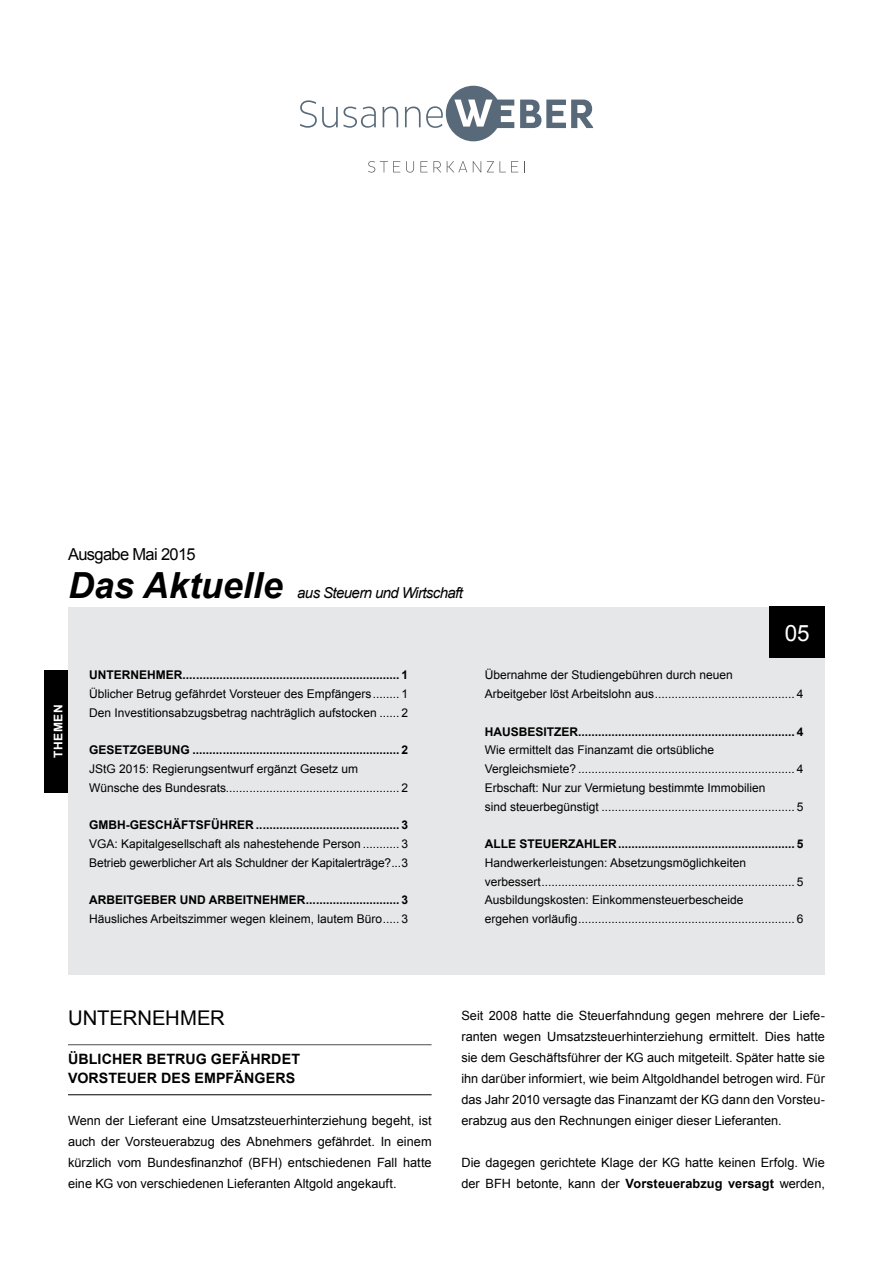
<style>
.page{position:relative;width:893px;height:1263px;background:#fff}
.page>*{position:absolute;margin:0;border:0;box-sizing:border-box;transform-origin:0 0}
.t1{font:italic 700 36px "Arial";color:#000}
.t2{font:22.5px "Arial";color:#fff}
.t3{font:20.25px "Arial";letter-spacing:.005em;color:#000}
.t4{font:16.5px "Arial";letter-spacing:-.04em;color:#000}
.t5{font:italic 15px "Arial";letter-spacing:-.04em;color:#000}
.t6{font:700 14.25px/19.5px "Arial";letter-spacing:.01em;color:#000}
.t7{font:12.75px/21px "Arial";color:#000;text-align:justify}
.t8{font:12px/18.8px "Arial";color:#000}
.t9{font:700 12px "Arial";color:#000}
.t10{font:700 12px "Arial";letter-spacing:.05em;color:#fff}
.s1{font-weight:700}
</style>
<div class="page">
<svg style="left:300px;top:100px;width:76px;height:28px"></svg>
<svg style="left:383px;top:107px;width:15px;height:20px"></svg>
<svg style="left:405px;top:86px;width:109px;height:55px"></svg>
<svg style="left:520px;top:100px;width:73px;height:28px"></svg>
<svg style="left:368px;top:161px;width:32px;height:12px"></svg>
<svg style="left:406px;top:161px;width:8px;height:12px"></svg>
<svg style="left:420px;top:161px;width:21px;height:11px"></svg>
<svg style="left:447px;top:161px;width:20px;height:11px"></svg>
<svg style="left:473px;top:161px;width:8px;height:11px"></svg>
<svg style="left:487px;top:161px;width:31px;height:11px"></svg>
<div style="left:68px;top:607px;width:757px;height:367px;background:#e6e7e8"></div>
<hr style="left:68px;top:1044px;width:364px;height:1px;background:#4d4d4f">
<hr style="left:68px;top:1094px;width:364px;height:1px;background:#000">
<div style="left:770px;top:607px;width:55px;height:51px;background:#000"></div>
<div style="left:45px;top:670px;width:23px;height:122px;background:#000"></div>
<h3 class="t4" style="left:68px;top:544px;width:129px">Ausgabe Mai 2015</h3>
<h1 class="t1" style="left:68px;top:561px;width:216px">Das Aktuelle</h1>
<p class="t5" style="left:297px;top:583px;width:167px">aus Steuern und Wirtschaft</p>
<p class="t10" style="left:50px;top:758px;width:55px;rotate:-90deg">THEMEN</p>
<p class="t9" style="left:89px;top:667px;width:320px">UNTERNEHMER................................................................. 1</p>
<p class="t8" style="left:89px;top:685px;width:320px">Üblicher Betrug gefährdet Vorsteuer des Empfängers........ 1<br>Den Investitionsabzugsbetrag nachträglich aufstocken ...... 2</p>
<p class="t9" style="left:89px;top:742px;width:320px">GESETZGEBUNG .............................................................. 2</p>
<p class="t8" style="left:89px;top:760px;width:320px">JStG 2015: Regierungsentwurf ergänzt Gesetz um<br>Wünsche des Bundesrats.................................................... 2</p>
<p class="t9" style="left:89px;top:817px;width:320px">GMBH-GESCHÄFTSFÜHRER ........................................... 3</p>
<p class="t8" style="left:89px;top:835px;width:320px">VGA: Kapitalgesellschaft als nahestehende Person ........... 3<br>Betrieb gewerblicher Art als Schuldner der Kapitalerträge?...3</p>
<p class="t9" style="left:89px;top:892px;width:320px">ARBEITGEBER UND ARBEITNEHMER............................ 3</p>
<p class="t8" style="left:89px;top:910px;width:320px">Häusliches Arbeitszimmer wegen kleinem, lautem Büro..... 3</p>
<h2 class="t2" style="left:785px;top:618px;width:27px">05</h2>
<p class="t8" style="left:485px;top:666px;width:320px">Übernahme der Studiengebühren durch neuen<br>Arbeitgeber löst Arbeitslohn aus.......................................... 4</p>
<p class="t9" style="left:485px;top:723px;width:10px">HAU</p>
<p class="t9" style="left:511px;top:723px;width:294px">SBESITZER................................................................. 4</p>
<p class="t8" style="left:485px;top:741px;width:320px">Wie ermittelt das Finanzamt die ortsübliche Vergleichsmiete? ................................................................. 4<br>Erbschaft: Nur zur Vermietung bestimmte Immobilien<br>sind steuerbegünstigt .......................................................... 5</p>
<p class="t9" style="left:485px;top:836px;width:320px">ALLE STEUERZAHLER..................................................... 5</p>
<p class="t8" style="left:485px;top:853px;width:320px">Handwerkerleistungen: Absetzungsmöglichkeiten verbessert............................................................................ 5<br>Ausbildungskosten: Einkommensteuerbescheide<br>ergehen vorläufig................................................................. 6</p>
<h3 class="t3" style="left:68px;top:1005px;width:45px">Unterneh</h3>
<h3 class="t3" style="left:180px;top:1005px;width:24px">mer</h3>
<p class="t6" style="left:68px;top:1049px;width:234px">ÜBLICHER BETRUG GEFÄHRDET<br>VORSTEUER DES EMPFÄNGERS</p>
<p class="t7" style="left:68px;top:1110px;width:365px">Wenn der Lieferant eine Umsatzsteuerhinterziehung begeht, ist auch der Vorsteuerabzug des Abnehmers gefährdet. In einem kürzlich vom Bundesfinanzhof (BFH) entschiedenen Fall hatte eine KG von verschiedenen Lieferanten Altgold angekauft.</p>
<p class="t7" style="left:461px;top:1005px;width:365px">Seit 2008 hatte die Steuerfahndung gegen mehrere der Liefe&shy;ranten wegen Umsatzsteuerhinterziehung ermittelt. Dies hatte sie dem Geschäftsführer der KG auch mitgeteilt. Später hatte sie ihn darüber informiert, wie beim Altgoldhandel betrogen wird. Für das Jahr 2010 versagte das Finanzamt der KG dann den Vorsteu&shy;erabzug aus den Rechnungen einiger dieser Lieferanten.</p>
<p class="t7" style="left:461px;top:1152px;width:365px">Die dagegen gerichtete Klage der KG hatte keinen Erfolg. Wie der BFH betonte, kann der <span class="s1">VORSTEUERABZUG VERSAGT</span> werden,</p>
</div>
